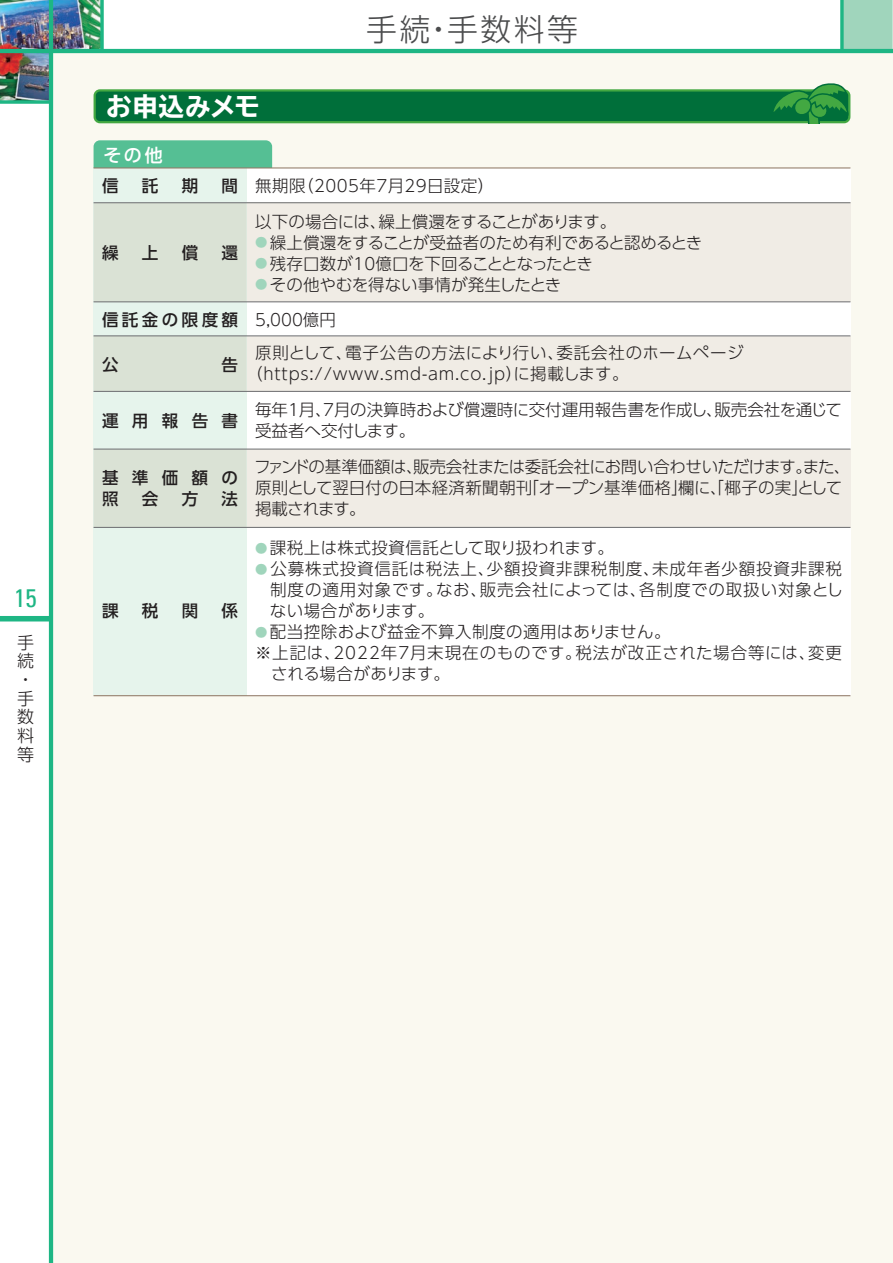
<style>
.page{position:relative;width:893px;height:1263px;background:#fff}
.page>*{position:absolute;margin:0;border:0;box-sizing:border-box;transform-origin:0 0}
.t1{font:300 30.9px "UD Shin Go Pro";letter-spacing:.08em;color:#4b4c4d}
.t2{font:700 expanded 25.5px "TBUD Go Std";letter-spacing:.025em;color:#fff}
.t3{font:condensed 25.5px "Univers";color:#1eb684}
.t4{font:500 18px "UD Shin Go Pro";color:#fff}
.t5{font:300 16.95px/18.8px "UD Shin Go Pro";color:#231f20}
.t6{font:300 16.5px/21px "UD Shin Go Pro";letter-spacing:.005em;color:#231f20;text-align:justify}
.t7{font:300 16.5px/21px "UD Shin Go Pro";letter-spacing:-.015em;color:#231f20}
.t8{font:300 16.5px/21px "UD Shin Go Pro";letter-spacing:.05em;color:#231f20}
.t9{font:300 16.5px "UD Shin Go Pro";letter-spacing:.03em;color:#231f20}
.t10{font:300 16.5px "UD Shin Go Pro";letter-spacing:.06em;color:#231f20}
.t11{font:300 16.5px "UD Shin Go Pro";letter-spacing:-.02em;color:#231f20}
.t12{font:500 16.5px/21px "UD Shin Go Pro";letter-spacing:.81em;color:#231f20}
.t13{font:300 16.5px "UD Shin Go Pro";letter-spacing:-.025em;color:#231f20}
.t14{font:500 16.5px "UD Shin Go Pro";letter-spacing:.205em;color:#231f20}
.s1{font-size:12.3px;color:#a0d5bc}
.s2{font-weight:300}
</style>
<div class="page">
<img style="left:0;top:0;width:100px;height:100px">
<div style="left:842px;top:0;width:51px;height:51px;background:#a0d5bc"></div>
<svg style="left:840px;top:0;width:4px;height:49px"></svg>
<div style="left:51px;top:51px;width:842px;height:1212px;background:#faf9f0"></div>
<div style="left:0;top:616px;width:51px;height:5px;background:#1eb684"></div>
<hr style="left:49px;top:0;width:4px;height:1263px;background:#1eb684">
<hr style="left:0;top:49px;width:893px;height:4px;background:#1eb684">
<svg style="left:0;top:100px;width:49px;height:4px"></svg>
<svg style="left:100px;top:0;width:4px;height:49px"></svg>
<div style="left:94px;top:140px;width:178px;height:34px;background:#55bf94;border-radius:6px"></div>
<div style="left:94px;top:168px;width:756px;height:527px;background:#fff"></div>
<div style="left:94px;top:168px;width:153px;height:527px;background:#e6f4ec"></div>
<div style="left:247px;top:203px;width:603px;height:99px;background:#f0ece5"></div>
<div style="left:94px;top:203px;width:153px;height:99px;background:#dae2d5"></div>
<div style="left:247px;top:336px;width:603px;height:55px;background:#f0ece5"></div>
<div style="left:94px;top:336px;width:153px;height:55px;background:#dae2d5"></div>
<div style="left:247px;top:449px;width:603px;height:78px;background:#f0ece5"></div>
<div style="left:94px;top:449px;width:153px;height:78px;background:#dae2d5"></div>
<hr style="left:94px;top:167px;width:756px;height:1px;background:#927b68">
<hr style="left:94px;top:202px;width:756px;height:1px;background:#6c6d70">
<hr style="left:94px;top:302px;width:756px;height:1px;background:#6c6d70">
<hr style="left:94px;top:336px;width:756px;height:1px;background:#6c6d70">
<hr style="left:94px;top:391px;width:756px;height:1px;background:#6c6d70">
<hr style="left:94px;top:449px;width:756px;height:1px;background:#6c6d70">
<hr style="left:94px;top:527px;width:756px;height:1px;background:#6c6d70">
<hr style="left:94px;top:695px;width:756px;height:1px;background:#927b68">
<svg style="left:94px;top:83px;width:756px;height:40px;background:#308c57"></svg>
<h2 class="t3" style="left:14px;top:582px;width:24px">15</h2>
<p class="t5" style="left:17px;top:632px;width:18px">手続・手数料等</p>
<h2 class="t2" style="left:106px;top:92px;width:155px">お申込みメモ</h2>
<p class="t4" style="left:103px;top:140px;width:61px">その他</p>
<h1 class="t1" style="left:366px;top:4px;width:213px">手続・手数料等</h1>
<p class="t12" style="left:102px;top:175px;width:18px">信</p>
<p class="t12" style="left:142px;top:175px;width:18px">託</p>
<p class="t12" style="left:182px;top:175px;width:18px">期</p>
<p class="t12" style="left:222px;top:175px;width:18px">間</p>
<p class="t12" style="left:102px;top:242px;width:18px">繰</p>
<p class="t12" style="left:142px;top:242px;width:18px">上</p>
<p class="t12" style="left:182px;top:242px;width:18px">償</p>
<p class="t12" style="left:222px;top:242px;width:18px">還</p>
<p class="t9" style="left:255px;top:172px;width:241px">無期限（2005年7月29日設定）</p>
<p class="t13" style="left:255px;top:208px;width:363px">以下の場合には、繰上償還をすることがあります。</p>
<p class="t7" style="left:255px;top:231px;width:449px"><span class="s1">●</span> 繰上償還をすることが受益者のため有利であると認めるとき</p>
<p class="t11" style="left:255px;top:250px;width:339px"><span class="s1">●</span> 残存口数が10億口を下回ることとなったとき</p>
<p class="t6" style="left:255px;top:273px;width:308px"><span class="s1">●</span> その他やむを得ない事情が発生したとき</p>
<p class="t14" style="left:102px;top:306px;width:235px">信託金の限度額 <span class="s2">5,000億円</span></p>
<p class="t12" style="left:102px;top:353px;width:18px">公</p>
<p class="t12" style="left:222px;top:353px;width:18px">告</p>
<p class="t8" style="left:246px;top:342px;width:499px;text-indent:9px">原則として、電子公告の方法により行い、委託会社のホームページ（https://www.smd-am.co.jp）に掲載します。</p>
<p class="t12" style="left:102px;top:409px;width:138px">運用報告書</p>
<p class="t6" style="left:255px;top:399px;width:588px">毎年1月、7月の決算時および償還時に交付運用報告書を作成し、販売会社を通じて受益者へ交付します。</p>
<p class="t12" style="left:102px;top:467px;width:138px">基準価額の照</p>
<p class="t12" style="left:142px;top:488px;width:18px">会</p>
<p class="t12" style="left:182px;top:488px;width:18px">方</p>
<p class="t12" style="left:222px;top:488px;width:18px">法</p>
<p class="t12" style="left:102px;top:599px;width:18px">課</p>
<p class="t12" style="left:142px;top:599px;width:18px">税</p>
<p class="t12" style="left:182px;top:599px;width:18px">関</p>
<p class="t12" style="left:222px;top:599px;width:18px">係</p>
<p class="t7" style="left:254px;top:456px;width:598px">ファンドの基準価額は、販売会社または委託会社にお問い合わせいただけます。また、原則として翌日付の日本経済新聞朝刊「オープン基準価格」欄に、「椰子の実」として掲載されます。</p>
<p class="t6" style="left:255px;top:537px;width:360px"><span class="s1">●</span> 課税上は株式投資信託として取り扱われます。</p>
<p class="t6" style="left:270px;top:558px;width:575px;text-indent:-15px"><span class="s1">●</span> 公募株式投資信託は税法上、少額投資非課税制度、未成年者少額投資非課税制度の適用対象です。なお、販売会社によっては、各制度での取扱い対象としない場合があります。</p>
<p class="t9" style="left:255px;top:619px;width:417px"><span class="s1">●</span> 配当控除および益金不算入制度の適用はありません。</p>
<p class="t10" style="left:255px;top:640px;width:588px">※上記は、2022年7月末現在のものです。税法が改正された場合等には、変更</p>
<p class="t11" style="left:271px;top:661px;width:180px">される場合があります。</p>
</div>
